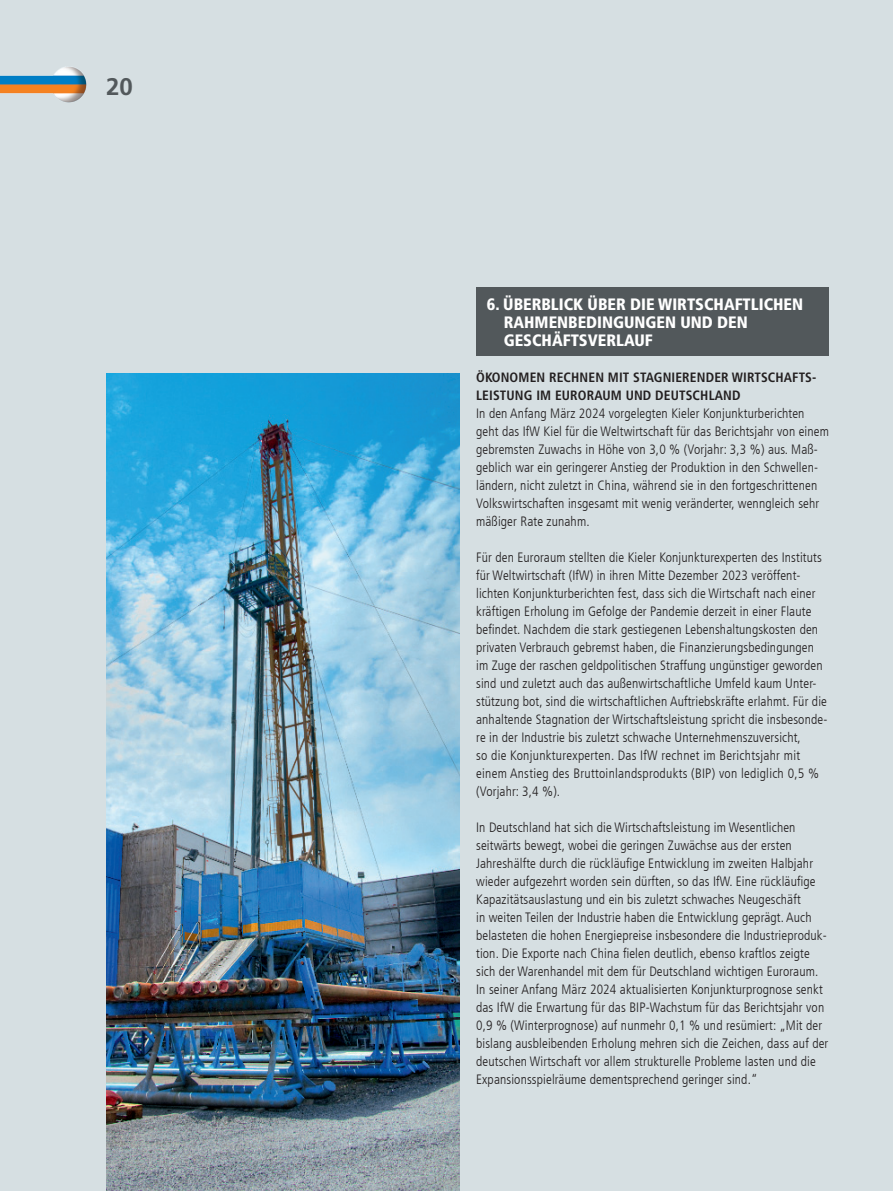
<style>
.page{position:relative;width:893px;height:1191px;background:#d6dfe2}
.page>*{position:absolute;margin:0;border:0;box-sizing:border-box;transform-origin:0 0}
.t1{font:700 24px "Frutiger LT Com";color:#52585b}
.t2{font:900 condensed 16.5px/18px "Frutiger LT Com";color:#fff}
.t3{font:300 condensed 13.5px/18px "Frutiger LT Com";letter-spacing:.01em;color:#231f20}
.t4{font:700 condensed 13.5px/18px "Frutiger LT Com";letter-spacing:.01em;color:#231f20}
</style>
<div class="page">
<img style="left:0;top:67px;width:87px;height:36px">
<div style="left:476px;top:287px;width:353px;height:68px;background:#52585b"></div>
<img style="left:106px;top:373px;width:353px;height:818px">
<h1 class="t1" style="left:106px;top:72px;width:28px">20</h1>
<p class="t2" style="left:504px;top:295px;width:301px;text-indent:-17px">6. ÜBERBLICK ÜBER DIE WIRTSCHAFTLICHEN<br>RAHMENBEDINGUNGEN UND DEN<br>GESCHÄFTSVERLAUF</p>
<p class="t4" style="left:476px;top:369px;width:342px">ÖKONOMEN RECHNEN MIT STAGNIERENDER WIRTSCHAFTS-<br>LEISTUNG IM EURORAUM UND DEUTSCHLAND</p>
<p class="t3" style="left:476px;top:405px;width:354px">In den Anfang März 2024 vorgelegten Kieler Konjunkturberichten geht das IfW Kiel für die Weltwirtschaft für das Berichtsjahr von einem gebremsten Zuwachs in Höhe von 3,0 % (Vorjahr: 3,3 %) aus. Maß&shy;geblich war ein geringerer Anstieg der Produktion in den Schwellen&shy;ländern, nicht zuletzt in China, während sie in den fortgeschrittenen Volkswirtschaften insgesamt mit wenig veränderter, wenngleich sehr mäßiger Rate zunahm.</p>
<p class="t3" style="left:476px;top:549px;width:353px">Für den Euroraum stellten die Kieler Konjunkturexperten des Instituts für Weltwirtschaft (IfW) in ihren Mitte Dezember 2023 veröffent&shy;lichten Konjunkturberichten fest, dass sich die Wirtschaft nach einer kräftigen Erholung im Gefolge der Pandemie derzeit in einer Flaute befindet. Nachdem die stark gestiegenen Lebenshaltungskosten den privaten Verbrauch gebremst haben, die Finanzierungsbedingungen im Zuge der raschen geldpolitischen Straffung ungünstiger geworden sind und zuletzt auch das außenwirtschaftliche Umfeld kaum Unter&shy;stützung bot, sind die wirtschaftlichen Auftriebskräfte erlahmt. Für die anhaltende Stagnation der Wirtschaftsleistung spricht die insbesonde&shy;re in der Industrie bis zuletzt schwache Unternehmenszuversicht,<br>so die Konjunkturexperten. Das IfW rechnet im Berichtsjahr mit einem Anstieg des Bruttoinlandsprodukts (BIP) von lediglich 0,5 % (Vorjahr: 3,4 %).</p>
<p class="t3" style="left:476px;top:819px;width:354px">In Deutschland hat sich die Wirtschaftsleistung im Wesentlichen seitwärts bewegt, wobei die geringen Zuwächse aus der ersten Jahreshälfte durch die rückläufige Entwicklung im zweiten Halbjahr wieder aufgezehrt worden sein dürften, so das IfW. Eine rückläufige Kapazitätsauslastung und ein bis zuletzt schwaches Neugeschäft<br>in weiten Teilen der Industrie haben die Entwicklung geprägt. Auch belasteten die hohen Energiepreise insbesondere die Industrieproduk&shy;tion. Die Exporte nach China fielen deutlich, ebenso kraftlos zeigte sich der Warenhandel mit dem für Deutschland wichtigen Euroraum.<br>In seiner Anfang März 2024 aktualisierten Konjunkturprognose senkt das IfW die Erwartung für das BIP-Wachstum für das Berichtsjahr von 0,9 % (Winterprognose) auf nunmehr 0,1 % und resümiert: „Mit der bislang ausbleibenden Erholung mehren sich die Zeichen, dass auf der deutschen Wirtschaft vor allem strukturelle Probleme lasten und die Expansionsspielräume dementsprechend geringer sind.“</p>
</div>
